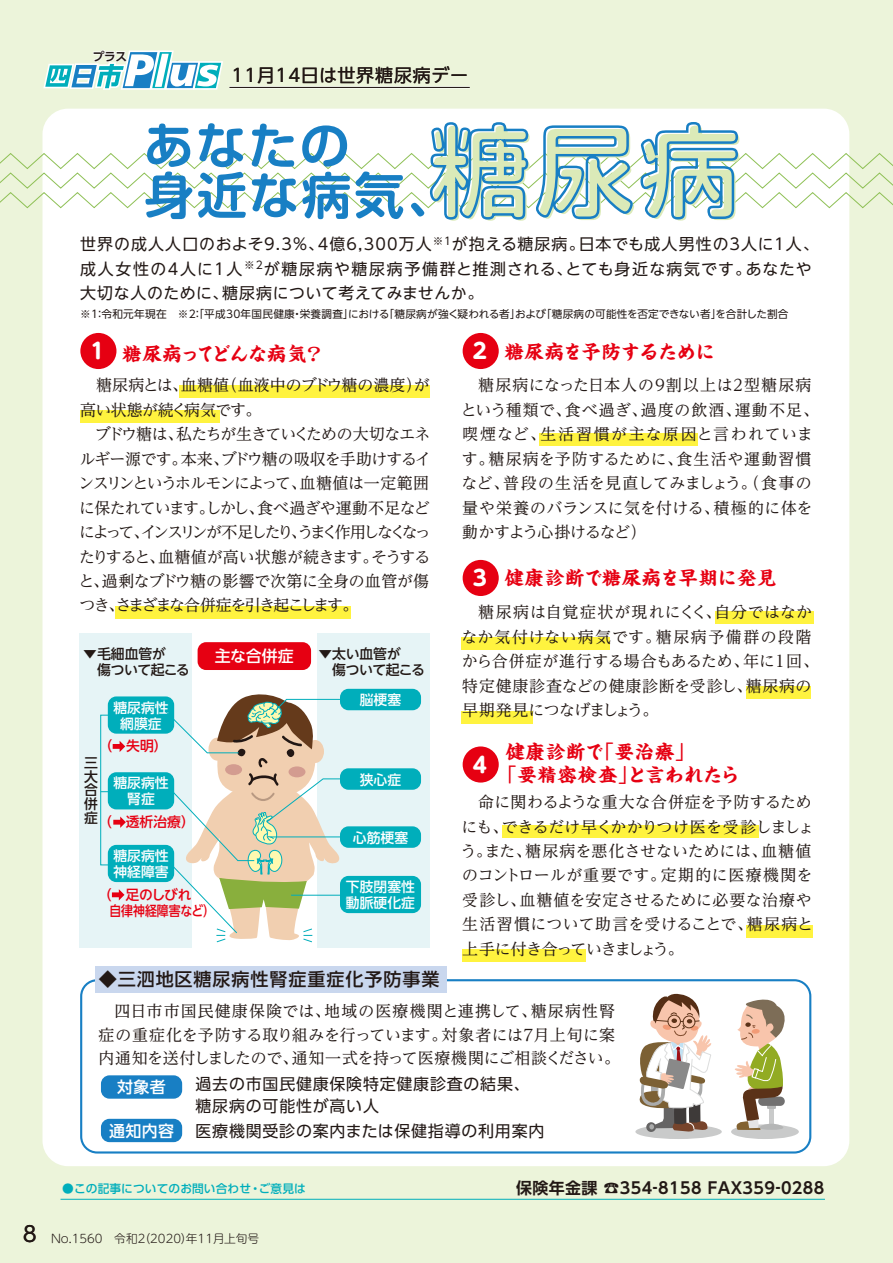
<style>
.page{position:relative;width:893px;height:1263px;background:#ecf4da}
.page>*{position:absolute;margin:0;border:0;box-sizing:border-box;transform-origin:0 0}
.t1{font:700 100.2px "Soft Go Std De";color:#dbeab8}
.t2{font:700 50.1px/50.1px "Soft Go Std De";letter-spacing:.04em;color:#187fc4}
.t3{font:700 19.2px/23px "Kaisho MCBK1 Pro De";letter-spacing:.05em;color:#e60012}
.t4{font:700 19.2px "Kaisho MCBK1 Pro De";letter-spacing:-.025em;color:#e60012}
.t5{font:500 18px "UD Shin Go Pro";letter-spacing:.05em;color:#221815}
.t6{font:18px "UD Shin Go NT Pro";letter-spacing:.045em;color:#221815}
.t7{font:15.9px/24.5px "UD Reimin Pro";letter-spacing:.01em;color:#221815}
.t8{font:15.9px/24.5px "UD Reimin Pro";letter-spacing:.05em;color:#221815}
.t9{font:15.9px/24.5px "UD Shin Go NT Pro";letter-spacing:.06em;color:#221815}
.t10{font:15.9px/24.5px "UD Reimin Pro";letter-spacing:.045em;color:#221815}
.t11{font:15.9px/22.4px "UD Shin Go Pro";letter-spacing:.05em;color:#221815}
.t12{font:15.9px/24.5px "UD Reimin Pro";letter-spacing:-.03em;color:#221815}
.t13{font:700 15.9px "UD Shin Go NT Pro De";letter-spacing:.025em;color:#221815}
.t14{font:500 15.9px "UD Shin Go Pro";letter-spacing:.025em;color:#fff}
.t15{font:500 15.9px "UD Shin Go NT Pro";letter-spacing:-.015em;color:#fff}
.t16{font:500 13.8px/15.9px "UD Shin Go NT Pro";color:#fff}
.t17{font:500 13.8px/13.8px "UD Shin Go NT Pro";letter-spacing:-.025em;color:#221815}
.t18{font:500 13.8px/15.9px "UD Shin Go NT Pro";color:#e60012}
.t19{font:300 11.7px "UD Shin M Go Pro";color:#221815}
.t20{font:500 11.7px "UD Shin Go Pro";letter-spacing:.01em;color:#00aebb}
.t21{font:700 11.7px "UD Shin Go Pro De";color:#221815}
.t22{font:10.65px "UD Shin Go NT Pro";letter-spacing:.025em;color:#221815}
.s1{font-family:"UD Shin M Go Pro";font-size:21.3px;color:#fff}
.s2{font-family:"UD Shin Go Pro";font-weight:400;font-size:21.3px}
</style>
<div class="page">
<div style="left:43px;top:109px;width:806px;height:1057px;background:#fff;border-radius:26px"></div>
<div style="left:179px;top:386px;width:251px;height:12px;background:#fff33f"></div>
<div style="left:80px;top:410px;width:140px;height:13px;background:#fff33f"></div>
<div style="left:115px;top:606px;width:236px;height:12px;background:#fff33f"></div>
<div style="left:539px;top:433px;width:159px;height:13px;background:#fff33f"></div>
<div style="left:715px;top:611px;width:98px;height:13px;background:#fff33f"></div>
<div style="left:502px;top:825px;width:257px;height:13px;background:#fff33f"></div>
<div style="left:746px;top:925px;width:66px;height:12px;background:#fff33f"></div>
<div style="left:463px;top:950px;width:123px;height:12px;background:#fff33f"></div>
<div style="left:461px;top:637px;width:148px;height:13px;background:#fff33f"></div>
<div style="left:461px;top:711px;width:71px;height:13px;background:#fff33f"></div>
<div style="left:747px;top:686px;width:64px;height:12px;background:#fff33f"></div>
<div style="left:80px;top:633px;width:112px;height:314px;background:#e6f4f6"></div>
<div style="left:317px;top:633px;width:112px;height:314px;background:#e6f4f6"></div>
<svg style="left:0;top:121px;width:893px;height:100px"></svg>
<div style="left:198px;top:642px;width:113px;height:28px;background:#e60012;border-radius:9px"></div>
<div style="left:340px;top:689px;width:81px;height:21px;background:#00aebb;border-radius:9px"></div>
<div style="left:340px;top:768px;width:81px;height:22px;background:#00aebb;border-radius:9px"></div>
<div style="left:340px;top:826px;width:81px;height:22px;background:#00aebb;border-radius:9px"></div>
<div style="left:340px;top:876px;width:81px;height:37px;background:#00aebb;border-radius:9px"></div>
<div style="left:108px;top:696px;width:66px;height:38px;background:#00aebb;border-radius:9px"></div>
<div style="left:108px;top:772px;width:66px;height:37px;background:#00aebb;border-radius:9px"></div>
<div style="left:108px;top:845px;width:66px;height:37px;background:#00aebb;border-radius:9px"></div>
<svg style="left:164px;top:691px;width:180px;height:252px"></svg>
<svg style="left:112px;top:889px;width:12px;height:11px"></svg>
<div style="left:80px;top:333px;width:36px;height:36px;background:#e60012;border-radius:50%"></div>
<div style="left:463px;top:333px;width:36px;height:36px;background:#e60012;border-radius:50%"></div>
<div style="left:463px;top:560px;width:36px;height:36px;background:#e60012;border-radius:50%"></div>
<div style="left:463px;top:746px;width:36px;height:36px;background:#e60012;border-radius:50%"></div>
<svg style="left:80px;top:979px;width:731px;height:174px"></svg>
<div style="left:95px;top:966px;width:351px;height:26px;background:#c9d7ee"></div>
<div style="left:731px;top:1124px;width:68px;height:15px;background:#c9caca;border-radius:50%"></div>
<div style="left:635px;top:1124px;width:87px;height:15px;background:#c9caca;border-radius:50%"></div>
<svg style="left:637px;top:991px;width:75px;height:141px"></svg>
<svg style="left:734px;top:994px;width:56px;height:136px"></svg>
<div style="left:101px;top:1075px;width:81px;height:24px;background:#187fc4;border-radius:9px"></div>
<div style="left:101px;top:1119px;width:81px;height:23px;background:#187fc4;border-radius:9px"></div>
<svg style="left:100px;top:714px;width:26px;height:152px"></svg>
<svg style="left:43px;top:50px;width:180px;height:40px"></svg>
<hr style="left:229px;top:86px;width:241px;height:2px;background:#fff">
<hr style="left:229px;top:87px;width:241px;height:1px;background:#221815">
<hr style="left:61px;top:1199px;width:764px;height:1px;background:#00aebb">
<p class="t21" style="left:93px;top:47px;width:36px">プラス</p>
<p class="t6" style="left:232px;top:61px;width:238px">11月14日は世界糖尿病デー</p>
<h2 class="t2" style="left:144px;top:116px;width:315px">あなたの<br>身近な病気、</h2>
<h1 class="t1" style="left:432px;top:102px;width:312px">糖尿病</h1>
<p class="t9" style="left:80px;top:232px;width:740px">世界の成人人口のおよそ9.3％、4億6,300万人<sup>※1</sup>が抱える糖尿病。日本でも成人男性の3人に1人、成人女性の4人に1人<sup>※2</sup>が糖尿病や糖尿病予備群と推測される、とても身近な病気です。あなたや大切な人のために、糖尿病について考えてみませんか。</p>
<p class="t22" style="left:80px;top:306px;width:710px">※1：令和元年現在　※2：「平成30年国民健康・栄養調査」における「糖尿病が強く疑われる者」および「糖尿病の可能性を否定できない者」を合計した割合</p>
<p class="t4" style="left:90px;top:337px;width:235px"><span class="s1">1</span> 糖尿病ってどんな病気？</p>
<p class="t12" style="left:80px;top:373px;width:351px;text-indent:16px">糖尿病とは、血糖値（血液中のブドウ糖の濃度）が高い状態が続く病気です。</p>
<p class="t7" style="left:78px;top:422px;width:354px;text-align:justify;text-indent:17px">ブドウ糖は、私たちが生きていくための大切なエネルギー源です。本来、ブドウ糖の吸収を手助けするインスリンというホルモンによって、血糖値は一定範囲に保たれています。しかし、食べ過ぎや運動不足などによって、インスリンが不足したり、うまく作用しなくなったりすると、血糖値が高い状態が続きます。そうすると、過剰なブドウ糖の影響で次第に全身の血管が傷つき、さまざまな合併症を引き起こします。</p>
<p class="t17" style="left:83px;top:645px;width:108px;line-height:15.9px">▼毛細血管が<br>　傷ついて起こる</p>
<p class="t17" style="left:84px;top:755px;width:15px;text-align:justify">三大合併症</p>
<p class="t16" style="left:113px;top:699px;width:57px;text-align:center">糖尿病性網膜症</p>
<p class="t18" style="left:99px;top:738px;width:71px">（　失明）</p>
<p class="t16" style="left:113px;top:775px;width:57px;text-align:center">糖尿病性腎症</p>
<p class="t18" style="left:98px;top:813px;width:98px">（　透析治療）</p>
<p class="t16" style="left:113px;top:847px;width:57px">糖尿病性神経障害</p>
<p class="t18" style="left:109px;top:886px;width:107px;text-indent:-12px">（　足のしびれ<br>自律神経障害など）</p>
<p class="t15" style="left:215px;top:643px;width:80px">主な合併症</p>
<p class="t17" style="left:318px;top:645px;width:108px;line-height:15.9px">▼太い血管が<br>　傷ついて起こる</p>
<p class="t16" style="left:360px;top:691px;width:43px">脳梗塞</p>
<p class="t16" style="left:360px;top:771px;width:43px">狭心症</p>
<p class="t16" style="left:353px;top:829px;width:57px">心筋梗塞</p>
<p class="t16" style="left:346px;top:878px;width:71px">下肢閉塞性動脈硬化症</p>
<p class="t5" style="left:99px;top:965px;width:342px">◆三泗地区糖尿病性腎症重症化予防事業</p>
<p class="t4" style="left:473px;top:336px;width:243px"><span class="s1">2</span> 糖尿病を予防するために</p>
<p class="t8" style="left:461px;top:373px;width:360px;text-indent:18px">糖尿病になった日本人の9割以上は2型糖尿病という種類で、食べ過ぎ、過度の飲酒、運動不足、喫煙など、生活習慣が主な原因と言われています。糖尿病を予防するために、食生活や運動習慣など、普段の生活を見直してみましょう。（食事の量や栄養のバランスに気を付ける、積極的に体を動かすよう心掛けるなど）</p>
<p class="t3" style="left:473px;top:564px;width:305px"><span class="s1">3</span> 健康診断で糖尿病を早期に発見</p>
<p class="t10" style="left:461px;top:600px;width:359px;text-indent:17px">糖尿病は自覚症状が現れにくく、自分ではなかなか気付けない病気です。糖尿病予備群の段階から合併症が進行する場合もあるため、年に1回、特定健康診査などの健康診断を受診し、糖尿病の早期発見につなげましょう。</p>
<p class="t3" style="left:473px;top:737px;width:268px;text-indent:33px">健康診断で「要治療」<br><sup>4</sup> 「要精密検査」と言われたら</p>
<p class="t7" style="left:461px;top:789px;width:355px;text-indent:18px">命に関わるような重大な合併症を予防するためにも、できるだけ早くかかりつけ医を受診しましょう。また、糖尿病を悪化させないためには、血糖値のコントロールが重要です。定期的に医療機関を受診し、血糖値を安定させるために必要な治療や生活習慣について助言を受けることで、糖尿病と上手に付き合っていきましょう。</p>
<p class="t7" style="left:98px;top:999px;width:523px;line-height:23.4px;text-indent:16px">四日市市国民健康保険では、地域の医療機関と連携して、糖尿病性腎症の重症化を予防する取り組みを行っています。対象者には7月上旬に案内通知を送付しましたので、通知一式を持って医療機関にご相談ください。</p>
<p class="t14" style="left:117px;top:1074px;width:50px">対象者</p>
<p class="t14" style="left:109px;top:1118px;width:66px">通知内容</p>
<p class="t11" style="left:196px;top:1072px;width:336px">過去の市国民健康保険特定健康診査の結果、糖尿病の可能性が高い人</p>
<p class="t11" style="left:196px;top:1119px;width:350px">医療機関受診の案内または保健指導の利用案内</p>
<p class="t20" style="left:62px;top:1179px;width:245px">●この記事についてのお問い合わせ・ご意見は</p>
<p class="t13" style="left:516px;top:1175px;width:310px">保険年金課 ☎354‐8158 FAX359‐0288</p>
<p class="t19" style="left:23px;top:1229px;width:238px"><span class="s2">8</span> No.1560　令和2（2020）年11月上旬号</p>
</div>
